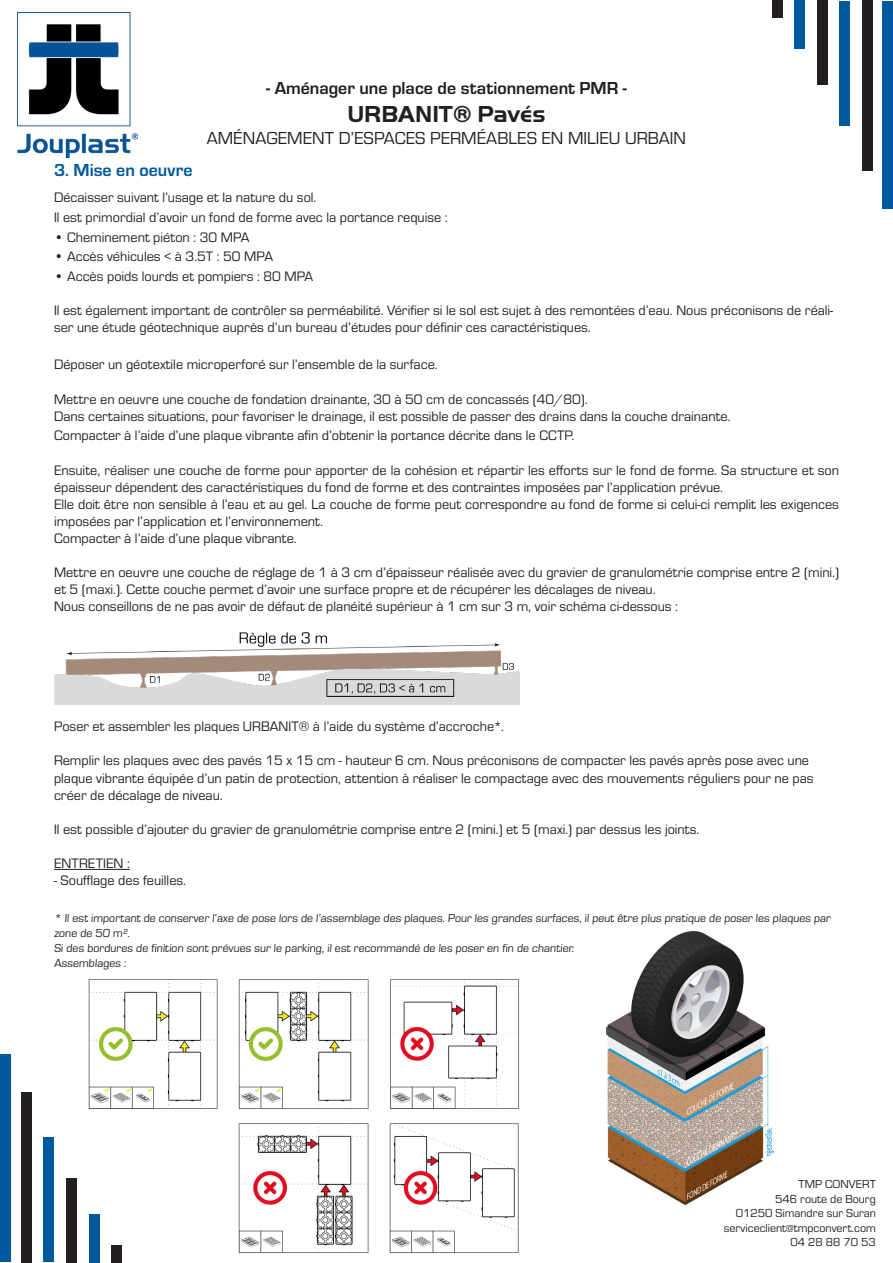
<style>
.page{position:relative;width:893px;height:1263px;background:#fff}
.page>*{position:absolute;margin:0;border:0;box-sizing:border-box;transform-origin:0 0}
.t1{font:700 24px "Handel Got D";letter-spacing:-.005em;color:#231f20}
.t2{font:18px "Eurostile";color:#231f20}
.t3{font:700 18px "Eurostile";color:#231f20}
.t4{font:700 18px "Eurostile";color:#01589c}
.t5{font:14.25px/17.1px "Eurostile";color:#231f20}
.t6{font:12px/15px "Eurostile";color:#231f20}
</style>
<div class="page">
<img style="left:17px;top:13px;width:121px;height:145px">
<div style="left:883px;top:1px;width:10px;height:208px;background:#01589c"></div>
<div style="left:862px;top:0;width:10px;height:170px;background:#231f20"></div>
<div style="left:840px;top:1px;width:10px;height:124px;background:#01589c"></div>
<div style="left:817px;top:1px;width:10px;height:84px;background:#231f20"></div>
<div style="left:795px;top:0;width:10px;height:49px;background:#01589c"></div>
<div style="left:772px;top:0;width:10px;height:17px;background:#231f20"></div>
<div style="left:1px;top:1054px;width:10px;height:208px;background:#01589c"></div>
<div style="left:21px;top:1093px;width:10px;height:170px;background:#231f20"></div>
<div style="left:44px;top:1137px;width:10px;height:125px;background:#01589c"></div>
<div style="left:66px;top:1178px;width:11px;height:84px;background:#231f20"></div>
<div style="left:89px;top:1214px;width:10px;height:49px;background:#01589c"></div>
<div style="left:111px;top:1246px;width:11px;height:17px;background:#231f20"></div>
<hr style="left:54px;top:869px;width:76px;height:1px;background:#231f20">
<img style="left:606px;top:932px;width:167px;height:272px">
<img style="left:54px;top:632px;width:466px;height:73px">
<img style="left:88px;top:979px;width:130px;height:130px">
<img style="left:238px;top:979px;width:131px;height:130px">
<img style="left:390px;top:979px;width:129px;height:130px">
<img style="left:238px;top:1123px;width:131px;height:130px">
<img style="left:389px;top:1123px;width:130px;height:130px">
<p class="t4" style="left:54px;top:157px;width:140px">3. Mise en oeuvre</p>
<p class="t3" style="left:266px;top:75px;width:362px">- Aménager une place de stationnement PMR -</p>
<p class="t1" style="left:347px;top:101px;width:200px">URBANIT® Pavés</p>
<p class="t2" style="left:207px;top:126px;width:481px">AMÉNAGEMENT D’ESPACES PERMÉABLES EN MILIEU URBAIN</p>
<p class="t5" style="left:54px;top:188px;width:264px">Décaisser suivant l’usage et la nature du sol.</p>
<p class="t5" style="left:54px;top:208px;width:395px">Il est primordial d’avoir un fond de forme avec la portance requise :</p>
<p class="t5" style="left:54px;top:228px;width:197px">• Cheminement piéton : 30 MPA</p>
<p class="t5" style="left:54px;top:247px;width:220px">• Accès véhicules &lt; à 3.5T : 50 MPA</p>
<p class="t5" style="left:54px;top:267px;width:261px">• Accès poids lourds et pompiers : 80 MPA</p>
<p class="t5" style="left:54px;top:301px;width:781px">Il est également important de contrôler sa perméabilité. Vérifier si le sol est sujet à des remontées d’eau. Nous préconisons de réali&shy;ser une étude géotechnique auprès d’un bureau d’études pour définir ces caractéristiques.</p>
<p class="t5" style="left:54px;top:355px;width:385px">Déposer un géotextile microperforé sur l’ensemble de la surface.</p>
<p class="t5" style="left:54px;top:390px;width:535px">Mettre en oeuvre une couche de fondation drainante, 30 à 50 cm de concassés (40/80).</p>
<p class="t5" style="left:54px;top:407px;width:678px">Dans certaines situations, pour favoriser le drainage, il est possible de passer des drains dans la couche drainante.</p>
<p class="t5" style="left:54px;top:426px;width:522px">Compacter à l’aide d’une plaque vibrante afin d’obtenir la portance décrite dans le CCTP.</p>
<p class="t5" style="left:54px;top:461px;width:787px">Ensuite, réaliser une couche de forme pour apporter de la cohésion et répartir les efforts sur le fond de forme. Sa structure et son épaisseur dépendent des caractéristiques du fond de forme et des contraintes imposées par l’application prévue.</p>
<p class="t5" style="left:54px;top:495px;width:786px">Elle doit être non sensible à l’eau et au gel. La couche de forme peut correspondre au fond de forme si celui-ci remplit les exigences imposées par l’application et l’environnement.</p>
<p class="t5" style="left:54px;top:529px;width:244px">Compacter à l’aide d’une plaque vibrante.</p>
<p class="t5" style="left:54px;top:563px;width:787px">Mettre en oeuvre une couche de réglage de 1 à 3 cm d’épaisseur réalisée avec du gravier de granulométrie comprise entre 2 (mini.) et 5 (maxi.). Cette couche permet d’avoir une surface propre et de récupérer les décalages de niveau.</p>
<p class="t5" style="left:54px;top:597px;width:625px">Nous conseillons de ne pas avoir de défaut de planéité supérieur à 1 cm sur 3 m, voir schéma ci-dessous :</p>
<p class="t5" style="left:54px;top:717px;width:451px">Poser et assembler les plaques URBANIT® à l’aide du système d’accroche*.</p>
<p class="t5" style="left:54px;top:751px;width:761px">Remplir les plaques avec des pavés 15 x 15 cm - hauteur 6 cm. Nous préconisons de compacter les pavés après pose avec une plaque vibrante équipée d’un patin de protection, attention à réaliser le compactage avec des mouvements réguliers pour ne pas créer de décalage de niveau.</p>
<p class="t5" style="left:54px;top:820px;width:647px">Il est possible d’ajouter du gravier de granulométrie comprise entre 2 (mini.) et 5 (maxi.) par dessus les joints.</p>
<p class="t5" style="left:54px;top:854px;width:77px">ENTRETIEN :</p>
<p class="t5" style="left:54px;top:871px;width:134px">- Soufflage des feuilles.</p>
<p class="t6" style="left:54px;top:910px;width:779px">* Il est important de conserver l’axe de pose lors de l’assemblage des plaques. Pour les grandes surfaces, il peut être plus pratique de poser les plaques par zone de 50 m².</p>
<p class="t6" style="left:54px;top:940px;width:523px">Si des bordures de finition sont prévues sur le parking, il est recommandé de les poser en fin de chantier.</p>
<p class="t6" style="left:54px;top:955px;width:75px">Assemblages :</p>
<p class="t6" style="left:798px;top:1176px;width:79px">TMP CONVERT</p>
<p class="t6" style="left:775px;top:1191px;width:102px">546 route de Bourg</p>
<p class="t6" style="left:736px;top:1205px;width:142px">01250 Simandre sur Suran</p>
<p class="t6" style="left:724px;top:1219px;width:154px">serviceclient@tmpconvert.com</p>
<p class="t6" style="left:790px;top:1234px;width:87px">04 28 88 70 53</p>
</div>
